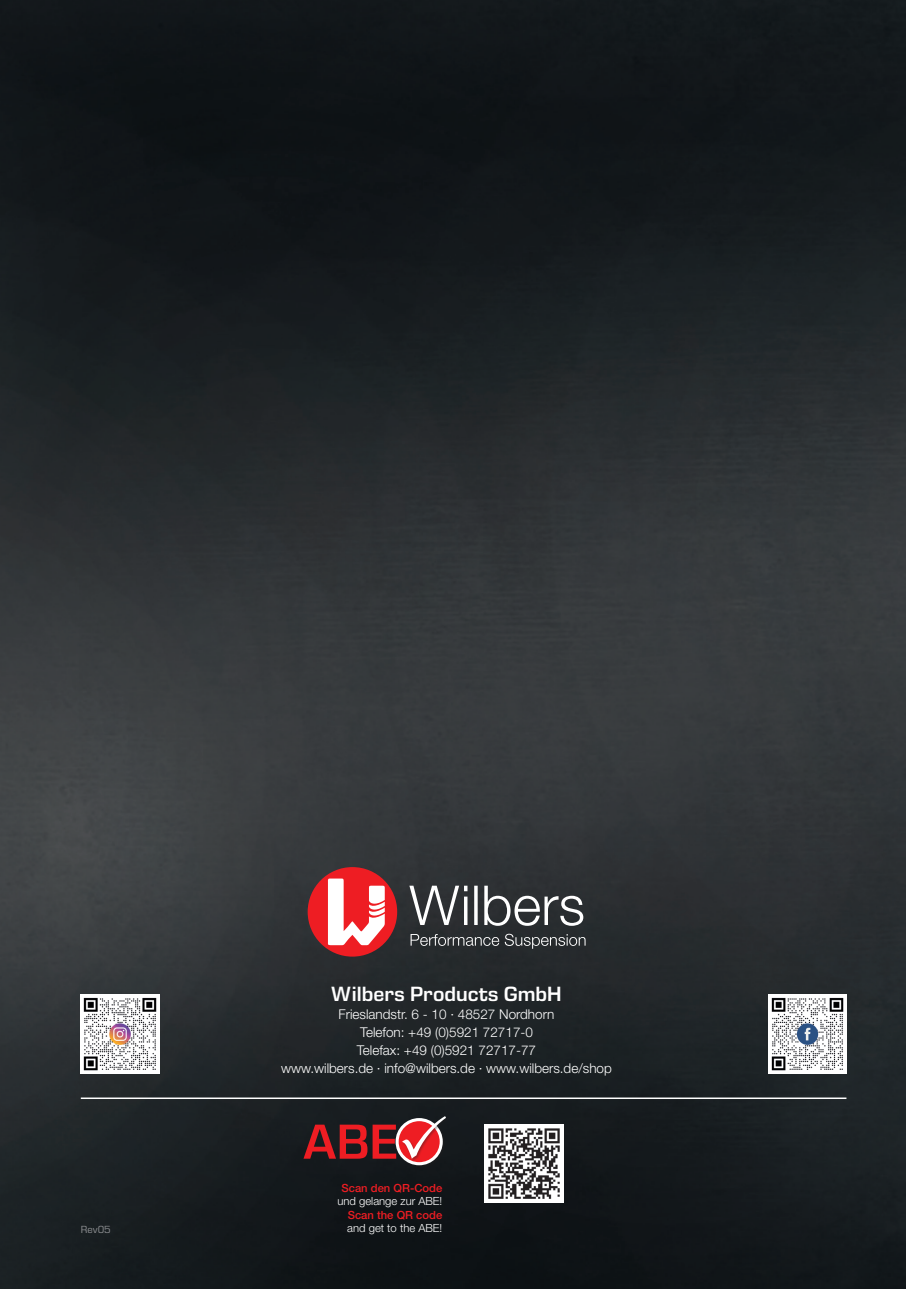
<style>
.page{position:relative;width:906px;height:1289px;background:#fff}
.page>*{position:absolute;margin:0;border:0;box-sizing:border-box;transform-origin:0 0}
.t1{font:600 21px "Eurostile Next LT Pro";color:#fff}
.t2{font:300 13.5px/18px "Helvetica Neue LT Pro";color:#fff;text-align:center}
.t3{font:300 11.25px "Helvetica Neue LT Pro";color:#fff}
.t4{font:500 11.25px "Helvetica Neue LT Pro";color:#ee1d23}
.t5{font:10.5px "Eurostile Next LT Pro";color:#8a8c8f}
</style>
<div class="page">
<img style="left:0;top:0;width:906px;height:1288px">
<div style="left:308px;top:867px;width:89px;height:89px;background:#ee1d23;border-radius:50%"></div>
<svg style="left:328px;top:878px;width:57px;height:67px"></svg>
<svg style="left:410px;top:933px;width:175px;height:15px;background:#4d5053"></svg>
<svg style="left:409px;top:885px;width:174px;height:40px"></svg>
<img style="left:768px;top:994px;width:78px;height:79px">
<img style="left:81px;top:994px;width:78px;height:79px">
<img style="left:485px;top:1124px;width:78px;height:78px">
<svg style="left:303px;top:1124px;width:92px;height:34px;background:#7e1c20"></svg>
<div style="left:395px;top:1117px;width:51px;height:51px;background:#231f20;opacity:.35"></div>
<svg style="left:397px;top:1119px;width:44px;height:44px"></svg>
<div style="left:395px;top:1118px;width:48px;height:47px;border:3px solid #fff;border-radius:50%"></div>
<div style="left:401px;top:1115px;width:48px;height:46px;background:#231f20;opacity:.35"></div>
<svg style="left:402px;top:1116px;width:44px;height:42px"></svg>
<hr style="left:81px;top:1097px;width:765px;height:1px;background:#fff">
<p class="t5" style="left:81px;top:1223px;width:31px">Rev05</p>
<h1 class="t1" style="left:331px;top:982px;width:232px">Wilbers Products GmbH</h1>
<p class="t2" style="left:281px;top:1004px;width:332px">Frieslandstr. 6 - 10 · 48527 Nordhorn<br>Telefon: +49 (0)5921 72717-0<br>Telefax: +49 (0)5921 72717-77<br>www.wilbers.de · info@wilbers.de · www.wilbers.de/shop</p>
<p class="t4" style="left:341px;top:1180px;width:102px">Scan den QR-Code</p>
<p class="t3" style="left:337px;top:1194px;width:106px">und gelange zur ABE!</p>
<p class="t4" style="left:348px;top:1207px;width:96px">Scan the QR code</p>
<p class="t3" style="left:347px;top:1221px;width:97px">and get to the ABE!</p>
</div>
